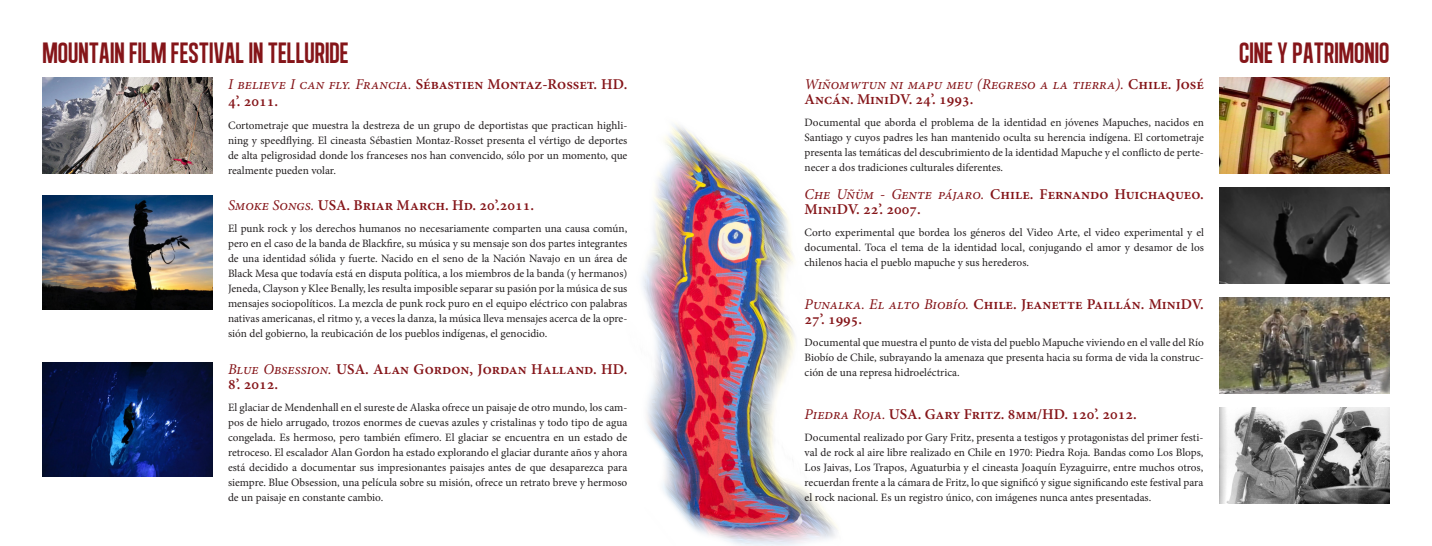
<style>
.page{position:relative;width:1432px;height:546px;background:#fff}
.page>*{position:absolute;margin:0;border:0;box-sizing:border-box;transform-origin:0 0}
.títulos{font:30px "Algre Sans NC";color:#851519}
.subtítulos{font:600 15px/15px "Minion Pro";color:#851519}
.subtítulos-2{font:italic 15px/15px "Minion Pro";color:#851519}
.TEXTO{font:600 15px/17.5px "Minion Pro";color:#851519}
.TEXTO-2{font:11.25px/15px "Minion Pro";color:#231f20;text-align:justify}
.s1{font-weight:400;font-style:italic}
.s2{font-weight:600;font-style:normal}
</style>
<div class="page">
<img style="left:642px;top:124px;width:195px;height:422px">
<img style="left:43px;top:78px;width:170px;height:96px">
<img style="left:43px;top:196px;width:170px;height:113px">
<img style="left:43px;top:363px;width:170px;height:113px">
<img style="left:1219px;top:407px;width:170px;height:96px">
<img style="left:1219px;top:78px;width:170px;height:96px">
<img style="left:1219px;top:298px;width:170px;height:95px">
<img style="left:1219px;top:188px;width:170px;height:95px">
<p class="títulos" style="left:43px;top:37px;width:307px">MOUNTAIN FILM FESTIVAL IN TELLURIDE</p>
<p class="TEXTO" style="left:228px;top:75px;width:401px"><span class="s1">I believe I can fly. Francia.</span> Sébastien Montaz-Rosset. HD.<br>4’. 2011.</p>
<p class="TEXTO-2" style="left:228px;top:117px;width:401px">Cortometraje que muestra la destreza de un grupo de deportistas que practican highli&shy;ning y speedflying. El cineasta Sébastien Montaz-Rosset presenta el vértigo de deportes de alta peligrosidad donde los franceses nos han convencido, sólo por un momento, que realmente pueden volar.</p>
<p class="subtítulos" style="left:228px;top:198px;width:307px"><span class="s1">Smoke Songs.</span> USA. Briar March. Hd. 20’.2011.</p>
<p class="TEXTO-2" style="left:228px;top:221px;width:401px">El punk rock y los derechos humanos no necesariamente comparten una causa común, pero en el caso de la banda de Blackfire, su música y su mensaje son dos partes integrantes de una identidad sólida y fuerte. Nacido en el seno de la Nación Navajo en un área de Black Mesa que todavía está en disputa política, a los miembros de la banda (y hermanos)<br>Jeneda, Clayson y Klee Benally, les resulta imposible separar su pasión por la música de sus mensajes sociopolíticos. La mezcla de punk rock puro en el equipo eléctrico con palabras nativas americanas, el ritmo y, a veces la danza, la música lleva mensajes acerca de la opre&shy;sión del gobierno, la reubicación de los pueblos indígenas, el genocidio.</p>
<p class="subtítulos" style="left:228px;top:361px;width:401px"><span class="s1">Blue Obsession.</span> USA. Alan Gordon, Jordan Halland. HD.<br>8’. 2012.</p>
<p class="TEXTO-2" style="left:228px;top:400px;width:401px">El glaciar de Mendenhall en el sureste de Alaska ofrece un paisaje de otro mundo, los cam&shy;pos de hielo arrugado, trozos enormes de cuevas azules y cristalinas y todo tipo de agua congelada. Es hermoso, pero también efímero. El glaciar se encuentra en un estado de retroceso. El escalador Alan Gordon ha estado explorando el glaciar durante años y ahora está decidido a documentar sus impresionantes paisajes antes de que desaparezca para siempre. Blue Obsession, una película sobre su misión, ofrece un retrato breve y hermoso de un paisaje en constante cambio.</p>
<p class="subtítulos-2" style="left:804px;top:77px;width:401px">Wiñomwtun ni mapu meu (Regreso a la tierra). <span class="s2">Chile. José<br>Ancán. MiniDV. 24’. 1993.</span></p>
<p class="TEXTO-2" style="left:804px;top:115px;width:401px">Documental que aborda el problema de la identidad en jóvenes Mapuches, nacidos en Santiago y cuyos padres les han mantenido oculta su herencia indígena. El cortometraje presenta las temáticas del descubrimiento de la identidad Mapuche y el conflicto de perte&shy;necer a dos tradiciones culturales diferentes.</p>
<p class="subtítulos" style="left:804px;top:186px;width:401px"><span class="s1">Che Uñüm - Gente pájaro.</span> Chile. Fernando Huichaqueo.<br>MiniDV. 22’. 2007.</p>
<p class="TEXTO-2" style="left:804px;top:225px;width:401px">Corto experimental que bordea los géneros del Video Arte, el video experimental y el documental. Toca el tema de la identidad local, conjugando el amor y desamor de los chilenos hacia el pueblo mapuche y sus herederos.</p>
<p class="subtítulos" style="left:804px;top:296px;width:401px"><span class="s1">Punalka. El alto Biobío.</span> Chile. Jeanette Paillán. MiniDV.<br>27’. 1995.</p>
<p class="TEXTO-2" style="left:804px;top:335px;width:401px">Documental que muestra el punto de vista del pueblo Mapuche viviendo en el valle del Río Biobío de Chile, subrayando la amenaza que presenta hacia su forma de vida la construc&shy;ción de una represa hidroeléctrica.</p>
<p class="subtítulos" style="left:804px;top:406px;width:334px"><span class="s1">Piedra Roja.</span> USA. Gary Fritz. 8mm/HD. 120’. 2012.</p>
<p class="TEXTO-2" style="left:804px;top:429px;width:400px">Documental realizado por Gary Fritz, presenta a testigos y protagonistas del primer festi&shy;val de rock al aire libre realizado en Chile en 1970: Piedra Roja. Bandas como Los Blops, Los Jaivas, Los Trapos, Aguaturbia y el cineasta Joaquín Eyzaguirre, entre muchos otros, recuerdan frente a la cámara de Fritz, lo que significó y sigue significando este festival para el rock nacional. Es un registro único, con imágenes nunca antes presentadas.</p>
<p class="títulos" style="left:1239px;top:37px;width:152px">CINE Y PATRIMONIO</p>
</div>
